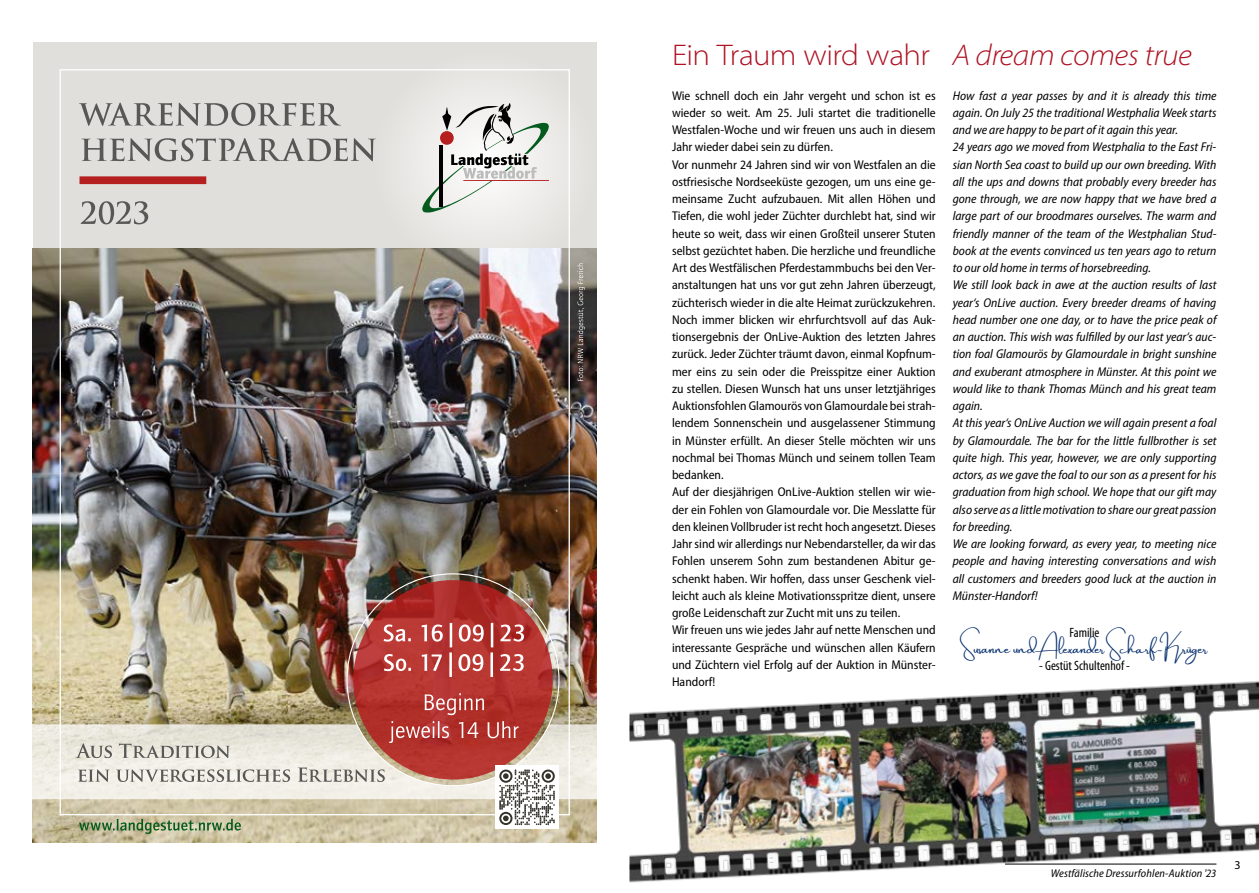
<style>
.page{position:relative;width:1259px;height:893px;background:#fff}
.page>*{position:absolute;margin:0;border:0;box-sizing:border-box;transform-origin:0 0}
.t1{font:300 semi-expanded 30px "Myriad Pro";letter-spacing:-.02em;color:#ae1122}
.t2{font:italic 300 semi-expanded 30px "Myriad Pro";letter-spacing:-.015em;color:#ae1122}
.t3{font:13.5px "Amsterdam Two ttf";color:#0a3271}
.t4{font:condensed 13.5px "Myriad Pro";color:#000}
.t5{font:semi-condensed 12.75px/17.2px "Myriad Pro";color:#000}
.t6{font:italic semi-condensed 12.75px/17.2px "Myriad Pro";color:#000}
.t7{font:12px "Myriad Pro";color:#000}
.t8{font:italic semi-condensed 11.25px "Myriad Pro";letter-spacing:.01em;color:#000}
</style>
<div class="page">
<img style="left:629px;top:681px;width:630px;height:202px">
<hr style="left:1005px;top:864px;width:211px;height:1px;background:#000">
<div style="left:33px;top:42px;width:563px;height:800px;background:#e1dfdb"></div>
<img style="left:33px;top:248px;width:563px;height:594px">
<svg style="left:372px;top:83px;width:224px;height:191px"></svg>
<div style="left:79px;top:176px;width:127px;height:8px;background:#b51f1f"></div>
<svg style="left:81px;top:201px;width:67px;height:23px"></svg>
<svg style="left:81px;top:138px;width:295px;height:23px"></svg>
<svg style="left:79px;top:103px;width:262px;height:23px"></svg>
<svg style="left:577px;top:263px;width:8px;height:118px"></svg>
<svg style="left:422px;top:103px;width:127px;height:110px"></svg>
<svg style="left:353px;top:580px;width:200px;height:199px;background:#b0302c"></svg>
<svg style="left:425px;top:693px;width:59px;height:22px"></svg>
<svg style="left:383px;top:623px;width:141px;height:54px;background:#c45c59"></svg>
<svg style="left:33px;top:721px;width:563px;height:113px"></svg>
<h1 class="t1" style="left:672px;top:37px;width:259px">Ein Traum wird wahr</h1>
<p class="t5" style="left:672px;top:86px;width:265px">Wie schnell doch ein Jahr vergeht und schon ist es wieder so weit. Am 25. Juli startet die traditionelle Westfalen-Woche und wir freuen uns auch in diesem Jahr wieder dabei sein zu dürfen.<br>Vor nunmehr 24 Jahren sind wir von Westfalen an die ostfriesische Nordseeküste gezogen, um uns eine ge&shy;meinsame Zucht aufzubauen. Mit allen Höhen und Tiefen, die wohl jeder Züchter durchlebt hat, sind wir heute so weit, dass wir einen Großteil unserer Stuten selbst gezüchtet haben. Die herzliche und freundliche Art des Westfälischen Pferdestammbuchs bei den Ver&shy;anstaltungen hat uns vor gut zehn Jahren überzeugt, züchterisch wieder in die alte Heimat zurückzukehren.<br>Noch immer blicken wir ehrfurchtsvoll auf das Auk&shy;tionsergebnis der OnLive-Auktion des letzten Jahres zurück. Jeder Züchter träumt davon, einmal Kopfnum&shy;mer eins zu sein oder die Preisspitze einer Auktion zu stellen. Diesen Wunsch hat uns unser letztjähriges Auktionsfohlen Glamourös von Glamourdale bei strah&shy;lendem Sonnenschein und ausgelassener Stimmung in Münster erfüllt. An dieser Stelle möchten wir uns nochmal bei Thomas Münch und seinem tollen Team bedanken.<br>Auf der diesjährigen OnLive-Auktion stellen wir wie&shy;der ein Fohlen von Glamourdale vor. Die Messlatte für den kleinen Vollbruder ist recht hoch angesetzt. Dieses Jahr sind wir allerdings nur Nebendarsteller, da wir das Fohlen unserem Sohn zum bestandenen Abitur ge&shy;schenkt haben. Wir hoffen, dass unser Geschenk viel&shy;leicht auch als kleine Motivationsspritze dient, unsere große Leidenschaft zur Zucht mit uns zu teilen.<br>Wir freuen uns wie jedes Jahr auf nette Menschen und interessante Gespräche und wünschen allen Käufern und Züchtern viel Erfolg auf der Auktion in Münster-Handorf!</p>
<h1 class="t2" style="left:952px;top:37px;width:240px">A dream comes true</h1>
<p class="t6" style="left:952px;top:86px;width:265px">How fast a year passes by and it is already this time again. On July 25 the traditional Westphalia Week starts and we are happy to be part of it again this year.<br>24 years ago we moved from Westphalia to the East Fri&shy;sian North Sea coast to build up our own breeding. With all the ups and downs that probably every breeder has gone through, we are now happy that we have bred a large part of our broodmares ourselves. The warm and friendly manner of the team of the Westphalian Stud&shy;book at the events convinced us ten years ago to return to our old home in terms of horsebreeding.<br>We still look back in awe at the auction results of last year‘s OnLive auction. Every breeder dreams of having head number one one day, or to have the price peak of an auction. This wish was fulfilled by our last year‘s auc&shy;tion foal Glamourös by Glamourdale in bright sunshine and exuberant atmosphere in Münster. At this point we would like to thank Thomas Münch and his great team again.<br>At this year‘s OnLive Auction we will again present a foal by Glamourdale. The bar for the little fullbrother is set quite high. This year, however, we are only supporting actors, as we gave the foal to our son as a present for his graduation from high school. We hope that our gift may also serve as a little motivation to share our great passion for breeding.<br>We are looking forward, as every year, to meeting nice people and having interesting conversations and wish all customers and breeders good luck at the auction in Münster-Handorf!</p>
<p class="t3" style="left:962px;top:641px;width:247px">Susanne und Alexander Scharf-Krüger</p>
<p class="t4" style="left:1039px;top:657px;width:92px">- Gestüt Schultenhof -</p>
<p class="t4" style="left:1069px;top:625px;width:31px">Familie</p>
<p class="t8" style="left:1050px;top:866px;width:167px">Westfälische Dressurfohlen-Auktion '23</p>
<p class="t7" style="left:1234px;top:857px;width:8px">3</p>
</div>
